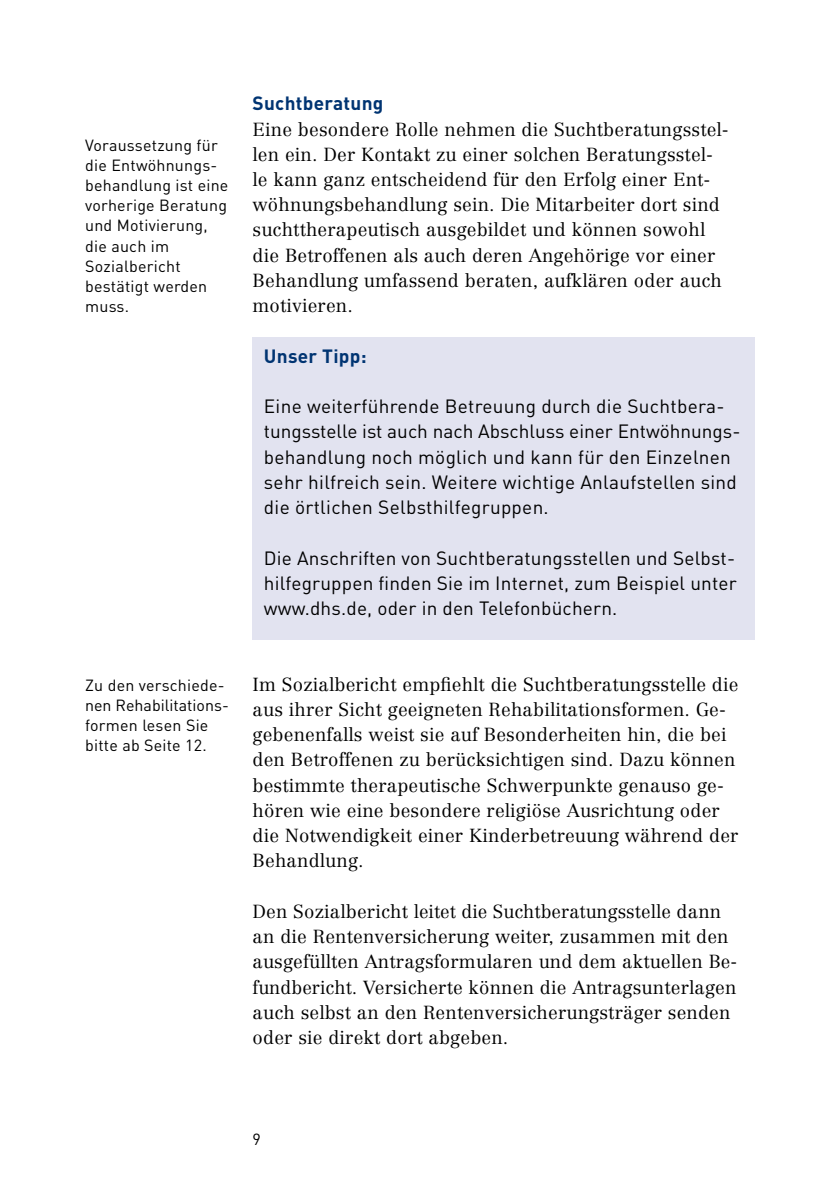
<style>
.page{position:relative;width:840px;height:1191px;background:#fff}
.page>*{position:absolute;margin:0;border:0;box-sizing:border-box;transform-origin:0 0}
.t1{font:19px/25.2px "DIN";letter-spacing:.015em;color:#000}
.t2{font:700 19px "DIN";letter-spacing:.015em;color:#003472}
.t3{font:300 18.6px/25.2px "Centennial";letter-spacing:.01em;color:#000}
.t4{font:16px/20.2px "DIN";letter-spacing:.015em;color:#000}
</style>
<div class="page">
<div style="left:252px;top:337px;width:502px;height:303px;background:#e2e3f0"></div>
<p class="t4" style="left:85px;top:134px;width:145px">Voraussetzung für die Entwöhnungs&shy;behandlung ist eine vorherige Beratung und Mo tivierung, die auch im<br>Sozialbericht bestätigt werden muss.</p>
<p class="t4" style="left:85px;top:674px;width:145px">Zu den verschiede&shy;nen Rehabilitations&shy;formen lesen Sie bitte ab Seite 12.</p>
<h3 class="t2" style="left:252px;top:91px;width:132px">Suchtberatung</h3>
<p class="t3" style="left:252px;top:116px;width:477px">Eine besondere Rolle nehmen die Suchtberatungsstel&shy;len ein. Der Kontakt zu einer solchen Beratungsstel&shy;le kann ganz entscheidend für den Erfolg einer Ent&shy;wöhnungsbehandlung sein. Die Mitarbeiter dort sind suchttherapeutisch ausgebildet und können sowohl die Betroffenen als auch deren Angehörige vor einer Behandlung umfassend beraten, aufklären oder auch motivieren.</p>
<h3 class="t2" style="left:264px;top:343px;width:104px">Unser Tipp:</h3>
<p class="t1" style="left:264px;top:393px;width:478px">Eine weiterführende Betreuung durch die Suchtbera&shy;tungsstelle ist auch nach Abschluss einer Entwöhnungs&shy;behandlung noch möglich und kann für den Einzelnen sehr hilfreich sein. Weitere wichtige Anlaufstellen sind die örtlichen Selbsthilfegruppen.</p>
<p class="t1" style="left:264px;top:545px;width:474px;text-align:justify">Die Anschriften von Suchtberatungsstellen und Selbst&shy;hilfegruppen finden Sie im Internet, zum Beispiel unter www.dhs.de, oder in den Telefonbüchern.</p>
<p class="t3" style="left:252px;top:671px;width:487px">Im Sozialbericht empfiehlt die Suchtberatungsstelle die aus ihrer Sicht geeigneten Rehabilitationsformen. Ge&shy;gebenenfalls weist sie auf Besonderheiten hin, die bei den Betroffenen zu berücksichtigen sind. Dazu können bestimmte therapeutische Schwerpunkte genauso ge&shy;hören wie eine besondere religiöse Ausrichtung oder die Notwendigkeit einer Kinderbetreuung während der Behand lung.</p>
<p class="t3" style="left:252px;top:898px;width:486px">Den Sozialbericht leitet die Suchtberatungs stelle dann an die Rentenversicherung weiter, zusammen mit den ausgefüllten Antragsformularen und dem aktuellen Be&shy;fundbericht. Ver sicherte können die Antragsunterlagen auch selbst an den Rentenversicherungsträger senden oder sie direkt dort abgeben.</p>
<p class="t4" style="left:252px;top:1128px;width:10px">9</p>
</div>
